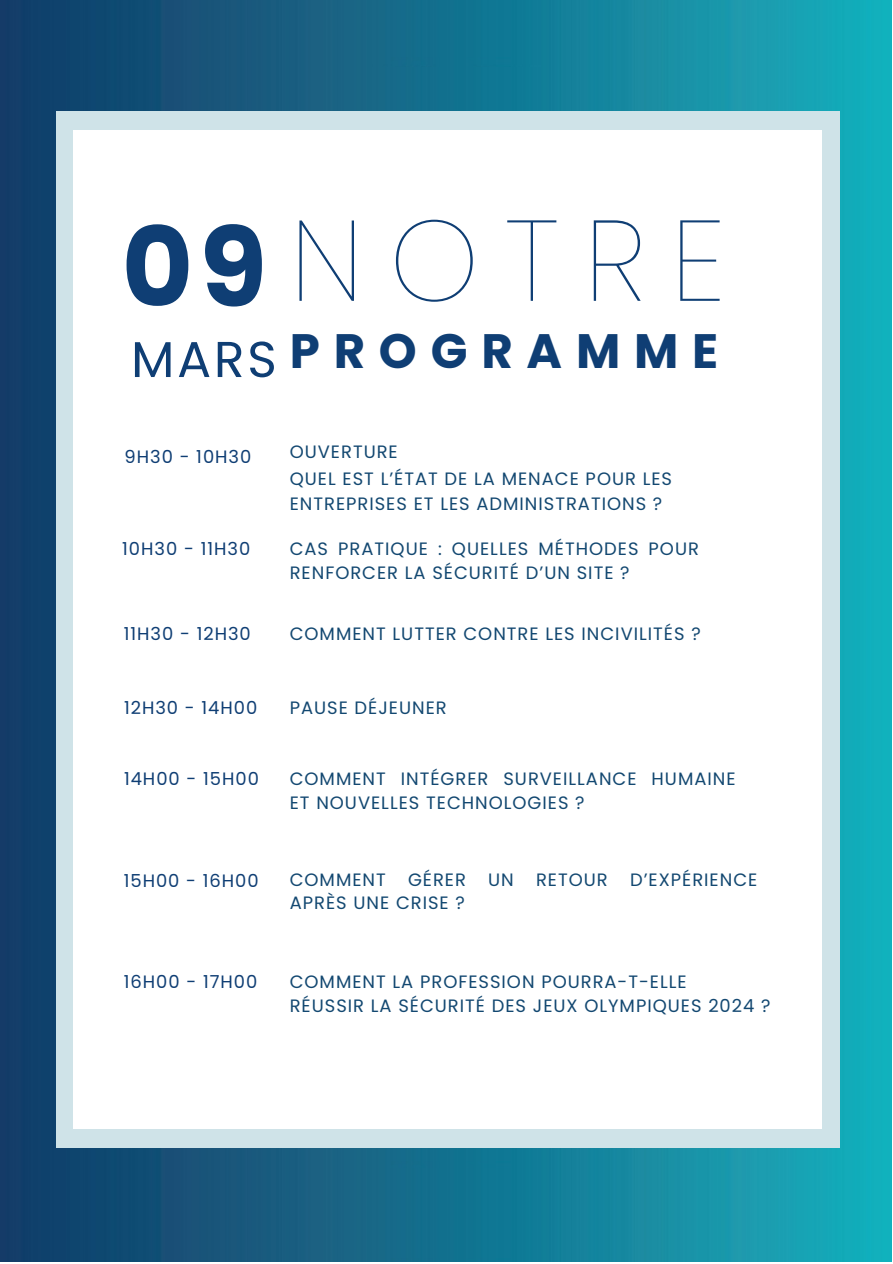
<style>
.page{position:relative;width:893px;height:1264px;background:#fff}
.page>*{position:absolute;margin:0;border:0;box-sizing:border-box;transform-origin:0 0}
.t1{font:100 114.15px "Poppins";letter-spacing:.22em;color:#0f3e74}
.t2{font:700 109.8px "Poppins";color:#0f3e74}
.t3{font:50.25px "Poppins";color:#0f3e74}
.t4{font:700 48.3px "Poppins";letter-spacing:.285em;color:#0f3e74}
.t5{font:17.85px/23.5px "Poppins";letter-spacing:.055em;color:#134871}
.t6{font:17.85px "Poppins";letter-spacing:.055em;color:#0f3e74}
</style>
<div class="page">
<img style="left:0;top:165px;width:891px;height:540px">
<img style="left:0;top:0;width:891px;height:67px">
<img style="left:0;top:67px;width:891px;height:98px">
<img style="left:0;top:705px;width:891px;height:366px">
<img style="left:0;top:1071px;width:891px;height:190px">
<div style="left:56px;top:112px;width:785px;height:1036px;background:#cfe3e8"></div>
<div style="left:73px;top:130px;width:748px;height:998px;background:#fff"></div>
<h2 class="t2" style="left:122px;top:191px;width:147px">09</h2>
<h3 class="t3" style="left:131px;top:324px;width:147px">MARS</h3>
<h1 class="t1" style="left:290px;top:181px;width:437px">NOTRE</h1>
<h3 class="t4" style="left:290px;top:317px;width:430px">PROGRAMME</h3>
<p class="t6" style="left:124px;top:444px;width:128px">9H30 - 10H30</p>
<p class="t6" style="left:122px;top:536px;width:129px">10H30 - 11H30</p>
<p class="t5" style="left:290px;top:438px;width:384px;line-height:27px">OUVERTURE<br>QUEL EST L’ÉTAT DE LA MENACE POUR LES</p>
<p class="t5" style="left:290px;top:492px;width:374px">ENTREPRISES ET LES ADMINISTRATIONS ?</p>
<p class="t5" style="left:290px;top:537px;width:410px">CAS PRATIQUE : QUELLES MÉTHODES POUR<br>RENFORCER LA SÉCURITÉ D’UN SITE ?</p>
<p class="t6" style="left:124px;top:621px;width:128px">11H30 - 12H30</p>
<p class="t5" style="left:290px;top:622px;width:412px">COMMENT LUTTER CONTRE LES INCIVILITÉS ?</p>
<p class="t6" style="left:124px;top:695px;width:135px">12H30 - 14H00</p>
<p class="t5" style="left:290px;top:695px;width:158px">PAUSE DÉJEUNER</p>
<p class="t6" style="left:124px;top:766px;width:136px">14H00 - 15H00</p>
<p class="t5" style="left:290px;top:766px;width:447px">COMMENT INTÉGRER SURVEILLANCE HUMAINE<br>ET NOUVELLES TECHNOLOGIES ?</p>
<p class="t6" style="left:124px;top:868px;width:136px">15H00 - 16H00</p>
<p class="t5" style="left:290px;top:867px;width:469px">COMMENT GÉRER UN RETOUR D’EXPÉRIENCE<br>APRÈS UNE CRISE ?</p>
<p class="t6" style="left:124px;top:969px;width:135px">16H00 - 17H00</p>
<p class="t5" style="left:290px;top:969px;width:482px">COMMENT LA PROFESSION POURRA-T-ELLE<br>RÉUSSIR LA SÉCURITÉ DES JEUX OLYMPIQUES 2024 ?</p>
</div>
